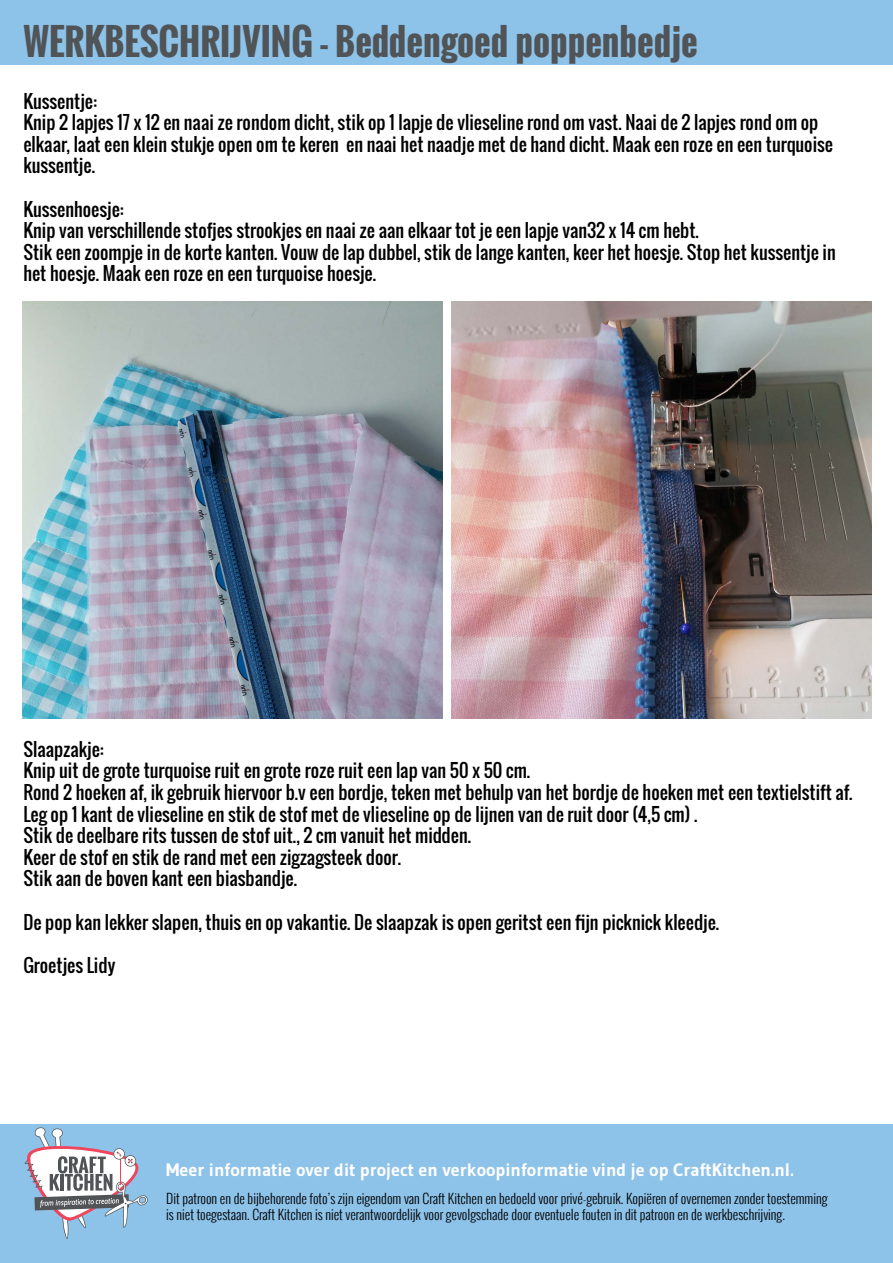
<style>
.page{position:relative;width:893px;height:1263px;background:#fff}
.page>*{position:absolute;margin:0;border:0;box-sizing:border-box;transform-origin:0 0}
.t1{font:700 36px "Oswald";color:#515456}
.t2{font:18px/21.6px "Oswald";color:#000}
.t3{font:700 18px "Gudea";color:#fff}
.t4{font:300 13.5px/16.2px "Oswald";color:#000}
</style>
<div class="page">
<div style="left:0;top:1125px;width:893px;height:138px;background:#8dc2e9"></div>
<div style="left:0;top:0;width:893px;height:64px;background:#8dc2e9"></div>
<svg style="left:24px;top:1127px;width:124px;height:112px"></svg>
<img style="left:22px;top:302px;width:421px;height:417px">
<img style="left:451px;top:302px;width:421px;height:417px">
<h1 class="t1" style="left:23px;top:14px;width:676px">WERKBESCHRIJVING - Beddengoed poppenbedje</h1>
<p class="t2" style="left:23px;top:90px;width:811px">Kussentje:<br>Knip 2 lapjes 17 x 12 en naai ze rondom dicht, stik op 1 lapje de vlieseline rond om vast. Naai de 2 lapjes rond om op elkaar, laat een klein stukje open om te keren en naai het naadje met de hand dicht. Maak een roze en een turquoise kussentje.</p>
<p class="t2" style="left:23px;top:198px;width:814px">Kussenhoesje:<br>Knip van verschillende stofjes strookjes en naai ze aan elkaar tot je een lapje van32 x 14 cm hebt.<br>Stik een zoompje in de korte kanten. Vouw de lap dubbel, stik de lange kanten, keer het hoesje. Stop het kussentje in het hoesje. Maak een roze en een turquoise hoesje.</p>
<p class="t2" style="left:23px;top:738px;width:831px">Slaapzakje:<br>Knip uit de grote turquoise ruit en grote roze ruit een lap van 50 x 50 cm.<br>Rond 2 hoeken af, ik gebruik hiervoor b.v een bordje, teken met behulp van het bordje de hoeken met een textielstift af.<br>Leg op 1 kant de vlieseline en stik de stof met de vlieseline op de lijnen van de ruit door (4,5 cm) .<br>Stik de deelbare rits tussen de stof uit., 2 cm vanuit het midden.<br>Keer de stof en stik de rand met een zigzagsteek door.<br>Stik aan de boven kant een biasbandje.</p>
<p class="t2" style="left:23px;top:911px;width:697px">De pop kan lekker slapen, thuis en op vakantie. De slaapzak is open geritst een fijn picknick kleedje.</p>
<p class="t2" style="left:23px;top:954px;width:93px">Groetjes Lidy</p>
<p class="t3" style="left:166px;top:1159px;width:629px">Meer informatie over dit project en verkoopinformatie vind je op CraftKitchen.nl.</p>
<p class="t4" style="left:166px;top:1190px;width:663px">Dit patroon en de bijbehorende foto’s zijn eigendom van Craft Kitchen en bedoeld voor privé-gebruik. Kopiëren of overnemen zonder toestemming is niet toegestaan. Craft Kitchen is niet verantwoordelijk voor gevolgschade door eventuele fouten in dit patroon en de werkbeschrijving.</p>
</div>
